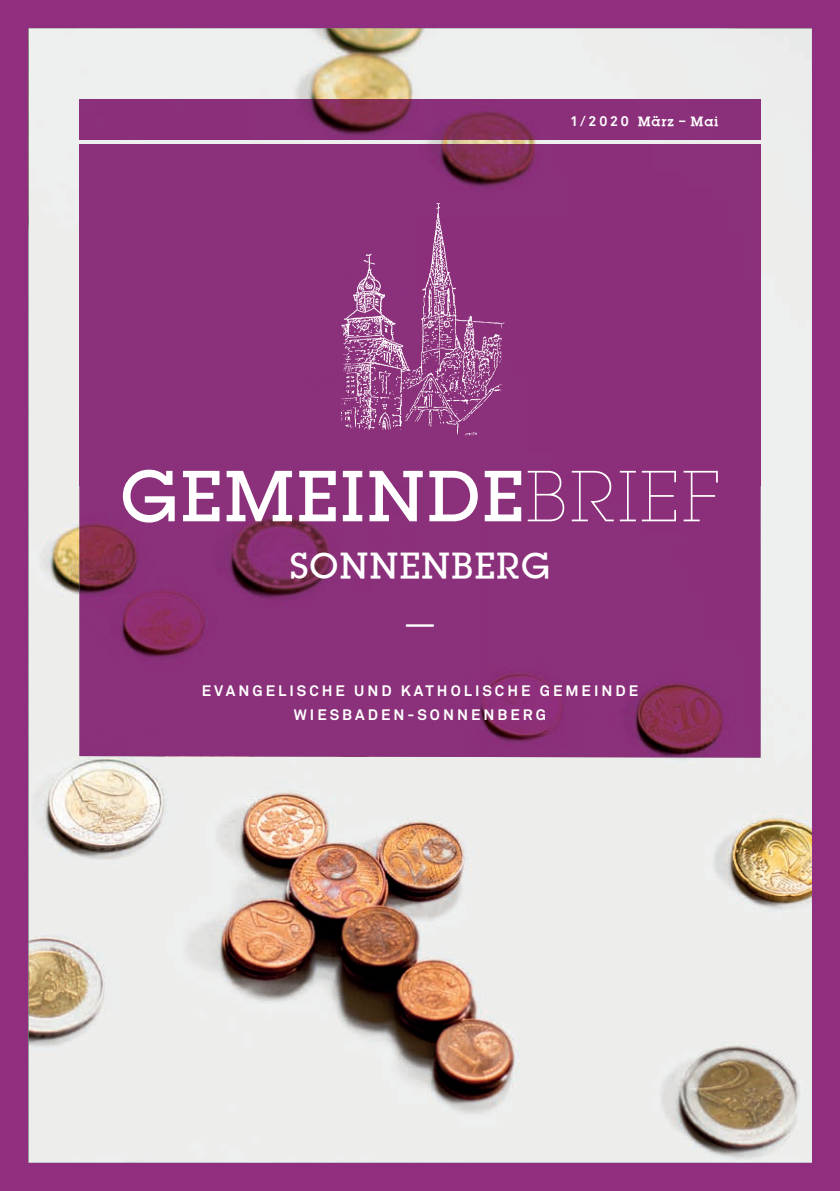
<style>
.page{position:relative;width:840px;height:1191px;background:#fff}
.page>*{position:absolute;margin:0;border:0;box-sizing:border-box;transform-origin:0 0}
.t1{font:75.6px "Lubalin Graph Md ITCTT";letter-spacing:.025em;color:#fff}
.t2{font:37.8px "Lubalin Graph Md ITCTT";letter-spacing:.025em;color:#fff}
.t3{font:37.8px "Lubalin Graph ITCTT Book";color:#fff}
.t4{font:700 15px/24px "Akkurat";letter-spacing:.2em;color:#fff;text-align:center}
.t5{font:14px "Lubalin Graph ITCTT Demi";letter-spacing:.05em;color:#fff}
.s1{font-family:"Akkurat";font-weight:700}
.s2{font-family:"Lubalin Graph X Lit ITCTT"}
</style>
<div class="page">
<div style="left:0;top:0;width:839px;height:1191px;background:#902f80"></div>
<img style="left:29px;top:28px;width:782px;height:1134px">
<div style="left:79px;top:144px;width:681px;height:613px;background:#8b307a"></div>
<img style="left:79px;top:99px;width:681px;height:40px">
<img style="left:341px;top:204px;width:163px;height:231px">
<p class="t5" style="left:569px;top:113px;width:150px"><span class="s1">1/2020</span> März – Mai</p>
<h1 class="t1" style="left:120px;top:449px;width:600px">GEMEINDE<span class="s2">BRIEF</span></h1>
<h2 class="t2" style="left:289px;top:542px;width:262px">SONNENBERG</h2>
<h2 class="t3" style="left:406px;top:600px;width:29px">—</h2>
<p class="t4" style="left:202px;top:678px;width:438px">EVANGELISCHE UND KATHOLISCHE GEMEINDE<br>WIESBADEN-SONNENBERG</p>
</div>
